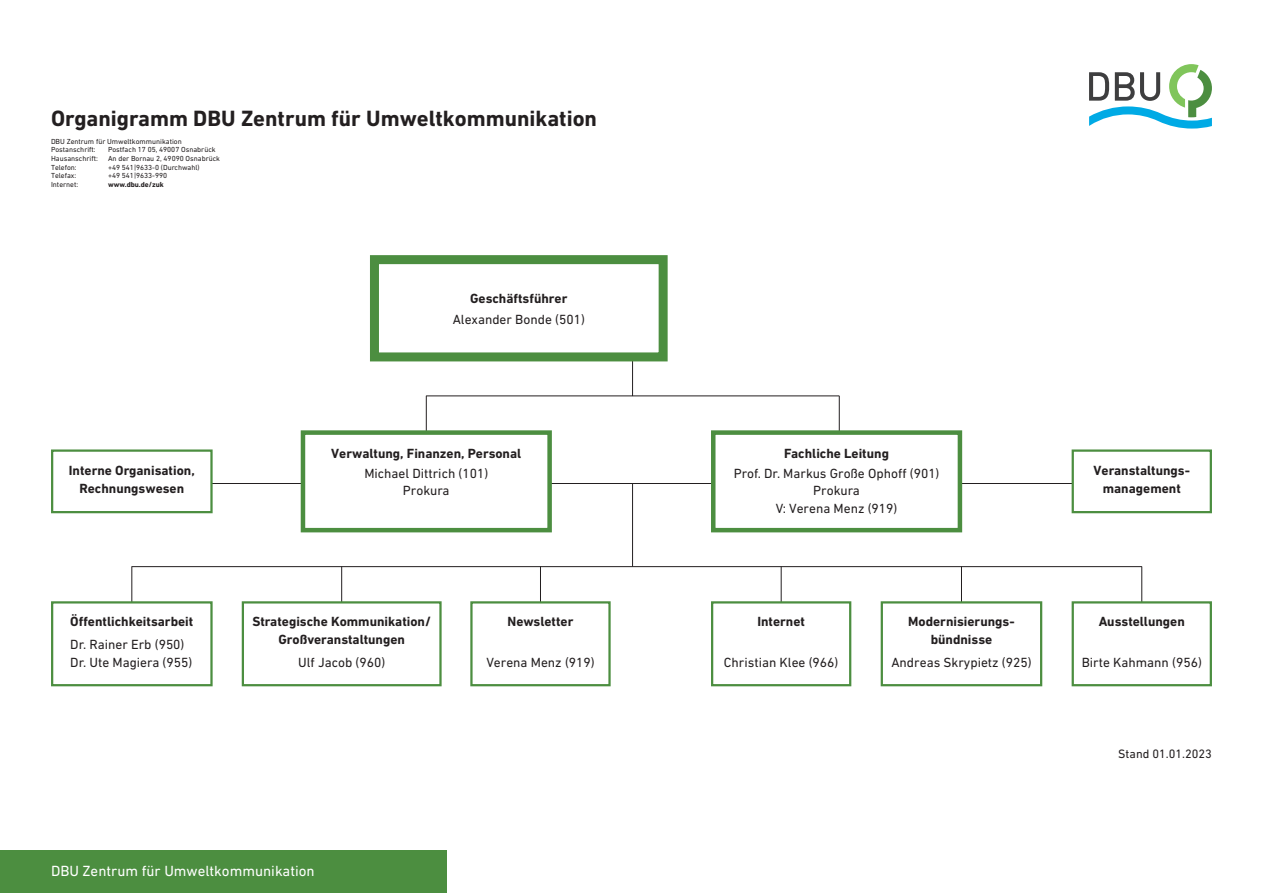
<style>
.page{position:relative;width:1263px;height:893px;background:#fff}
.page>*{position:absolute;margin:0;border:0;box-sizing:border-box;transform-origin:0 0}
.t1{font:700 22.5px "DIN Next W1 G";color:#231f20}
.t2{font:15px "DIN Next W1 G";color:#fff}
.t3{font:700 13.5px/18px "DIN Next W1 G";color:#231f20;text-align:center}
.t4{font:13.5px/16.5px "DIN Next W1 G";color:#231f20;text-align:center}
.t5{font:12.45px "DIN Next W1 G";color:#231f20}
.t6{font:7.5px/8.7px "DIN Next W1 G";color:#231f20}
.t7{font:700 7.5px "DIN Next W1 G";color:#231f20}
</style>
<div class="page">
<div style="left:0;top:850px;width:446px;height:43px;background:#4c8e40"></div>
<svg style="left:1089px;top:64px;width:123px;height:65px"></svg>
<hr style="left:426px;top:396px;width:413px;height:1px;background:#231f20">
<hr style="left:200px;top:483px;width:880px;height:1px;background:#231f20">
<hr style="left:426px;top:396px;width:1px;height:84px;background:#231f20">
<hr style="left:839px;top:396px;width:1px;height:61px;background:#231f20">
<hr style="left:632px;top:483px;width:1px;height:84px;background:#231f20">
<hr style="left:632px;top:338px;width:1px;height:58px;background:#231f20">
<hr style="left:132px;top:566px;width:1010px;height:1px;background:#231f20">
<hr style="left:341px;top:566px;width:1px;height:44px;background:#231f20">
<hr style="left:540px;top:566px;width:1px;height:44px;background:#231f20">
<hr style="left:132px;top:566px;width:1px;height:44px;background:#231f20">
<hr style="left:781px;top:566px;width:1px;height:44px;background:#231f20">
<hr style="left:961px;top:566px;width:1px;height:44px;background:#231f20">
<hr style="left:1141px;top:566px;width:1px;height:44px;background:#231f20">
<div style="left:713px;top:433px;width:247px;height:97px;background:#fff"></div>
<div style="left:711px;top:430px;width:251px;height:102px;border:4px solid #4c8e40"></div>
<div style="left:303px;top:433px;width:247px;height:97px;background:#fff"></div>
<div style="left:301px;top:430px;width:251px;height:102px;border:4px solid #4c8e40"></div>
<div style="left:374px;top:260px;width:289px;height:97px;background:#fff"></div>
<div style="left:370px;top:255px;width:298px;height:106px;border:9px solid #4c8e40"></div>
<div style="left:1073px;top:451px;width:138px;height:61px;background:#fff"></div>
<div style="left:1071px;top:449px;width:141px;height:64px;border:2px solid #4c8e40"></div>
<div style="left:712px;top:602px;width:138px;height:83px;background:#fff"></div>
<div style="left:711px;top:601px;width:140px;height:85px;border:2px solid #4c8e40"></div>
<div style="left:882px;top:602px;width:159px;height:83px;background:#fff"></div>
<div style="left:881px;top:601px;width:161px;height:85px;border:2px solid #4c8e40"></div>
<div style="left:52px;top:602px;width:159px;height:83px;background:#fff"></div>
<div style="left:51px;top:601px;width:162px;height:85px;border:2px solid #4c8e40"></div>
<div style="left:242px;top:601px;width:200px;height:85px;border:2px solid #4c8e40"></div>
<div style="left:470px;top:601px;width:141px;height:85px;border:2px solid #4c8e40"></div>
<div style="left:1071px;top:601px;width:141px;height:85px;border:2px solid #4c8e40"></div>
<div style="left:52px;top:451px;width:159px;height:61px;background:#fff"></div>
<div style="left:51px;top:449px;width:162px;height:64px;border:2px solid #4c8e40"></div>
<h1 class="t1" style="left:51px;top:105px;width:547px">Organigramm DBU Zentrum für Umweltkommunikation</h1>
<p class="t6" style="left:51px;top:137px;width:132px">DBU Zentrum für Umweltkommunikation<br>Postanschrift:</p>
<p class="t6" style="left:108px;top:145px;width:109px">Postfach 17 05, 49007 Osnabrück</p>
<p class="t6" style="left:51px;top:154px;width:48px">Hausanschrift:</p>
<p class="t6" style="left:108px;top:154px;width:114px">An der Bornau 2, 49090 Osnabrück</p>
<p class="t6" style="left:51px;top:163px;width:27px">Telefon:</p>
<p class="t6" style="left:108px;top:163px;width:93px">+49 541|9633-0 (Durchwahl)</p>
<p class="t6" style="left:51px;top:171px;width:27px">Telefax:</p>
<p class="t6" style="left:108px;top:171px;width:61px">+49 541|9633-990</p>
<p class="t6" style="left:51px;top:180px;width:29px">Internet:</p>
<p class="t7" style="left:108px;top:180px;width:57px">www.dbu.de/zuk</p>
<p class="t3" style="left:470px;top:289px;width:99px">Geschäftsführer</p>
<p class="t4" style="left:453px;top:311px;width:134px">Alexander Bonde (501)</p>
<p class="t3" style="left:69px;top:461px;width:127px">Interne Organisation,<br>Rechnungswesen</p>
<p class="t3" style="left:70px;top:613px;width:124px">Öffentlichkeitsarbeit</p>
<p class="t4" style="left:70px;top:635px;width:123px;line-height:18px;text-align:left">Dr. Rainer Erb (950)<br>Dr. Ute Magiera (955)</p>
<p class="t3" style="left:331px;top:444px;width:192px">Verwaltung, Finanzen, Personal</p>
<p class="t4" style="left:364px;top:465px;width:125px">Michael Dittrich (101)<br>Prokura</p>
<p class="t3" style="left:252px;top:613px;width:180px">Strategische Kommunikation/<br>Großveranstaltungen</p>
<p class="t4" style="left:298px;top:653px;width:89px">Ulf Jacob (960)</p>
<p class="t3" style="left:507px;top:613px;width:67px">Newsletter</p>
<p class="t4" style="left:486px;top:654px;width:110px">Verena Menz (919)</p>
<p class="t2" style="left:51px;top:862px;width:265px">DBU Zentrum für Umweltkommunikation</p>
<p class="t3" style="left:784px;top:444px;width:106px">Fachliche Leitung</p>
<p class="t4" style="left:734px;top:465px;width:207px">Prof. Dr. Markus Große Ophoff (901)<br>Prokura</p>
<p class="t4" style="left:776px;top:500px;width:123px">V: Verena Menz (919)</p>
<p class="t3" style="left:757px;top:613px;width:49px">Internet</p>
<p class="t4" style="left:724px;top:654px;width:116px">Christian Klee (966)</p>
<p class="t3" style="left:908px;top:613px;width:107px">Modernisierungs&shy;bündnisse</p>
<p class="t4" style="left:891px;top:653px;width:142px">Andreas Skrypietz (925)</p>
<p class="t3" style="left:1093px;top:461px;width:98px">Veranstaltungs&shy;management</p>
<p class="t3" style="left:1099px;top:613px;width:88px">Ausstellungen</p>
<p class="t4" style="left:1082px;top:653px;width:122px">Birte Kahmann (956)</p>
<p class="t5" style="left:1118px;top:746px;width:95px">Stand 01.01.2023</p>
</div>
